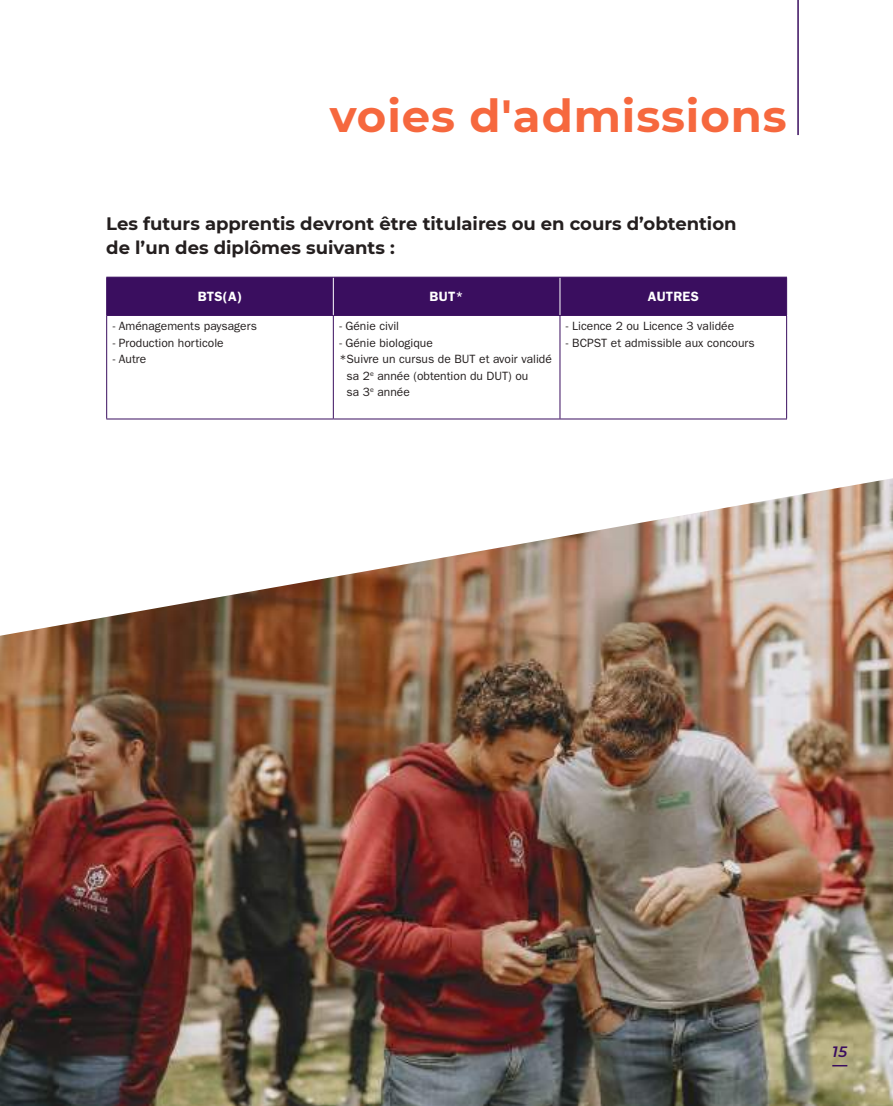
<style>
.page{position:relative;width:893px;height:1106px;background:#fff}
.page>*{position:absolute;margin:0;border:0;box-sizing:border-box;transform-origin:0 0}
.t1{font:700 45px "Montserrat";letter-spacing:.02em;color:#f6683e}
.t2{font:700 18px/24px "Montserrat";color:#241f1f}
.t3{font:italic 600 15px "Montserrat";color:#3a0e5f}
.t4{font:600 13.5px "ITC Franklin Gothic Std";letter-spacing:.02em;color:#fff}
.t5{font:12px "ITC Franklin Gothic Std";color:#241f1f}
</style>
<div class="page">
<div style="left:107px;top:278px;width:679px;height:37px;background:#3a0e5f"></div>
<svg style="left:107px;top:316px;width:453px;height:102px"></svg>
<hr style="left:333px;top:277px;width:1px;height:38px;background:#fff">
<hr style="left:560px;top:277px;width:1px;height:38px;background:#fff">
<hr style="left:106px;top:277px;width:1px;height:38px;background:#3a0e5f">
<hr style="left:106px;top:277px;width:227px;height:1px;background:#3a0e5f">
<hr style="left:333px;top:277px;width:227px;height:1px;background:#3a0e5f">
<hr style="left:560px;top:277px;width:227px;height:1px;background:#3a0e5f">
<hr style="left:786px;top:277px;width:1px;height:38px;background:#3a0e5f">
<hr style="left:106px;top:316px;width:1px;height:102px;background:#3a0e5f">
<hr style="left:106px;top:315px;width:227px;height:1px;background:#3a0e5f">
<hr style="left:106px;top:418px;width:227px;height:1px;background:#3a0e5f">
<hr style="left:333px;top:316px;width:1px;height:102px;background:#3a0e5f">
<hr style="left:333px;top:315px;width:227px;height:1px;background:#3a0e5f">
<hr style="left:333px;top:418px;width:227px;height:1px;background:#3a0e5f">
<hr style="left:560px;top:316px;width:1px;height:102px;background:#3a0e5f">
<hr style="left:560px;top:315px;width:227px;height:1px;background:#3a0e5f">
<hr style="left:786px;top:316px;width:1px;height:102px;background:#3a0e5f">
<hr style="left:560px;top:418px;width:227px;height:1px;background:#3a0e5f">
<img style="left:0;top:478px;width:893px;height:628px">
<hr style="left:797px;top:0;width:2px;height:135px;background:#3a0e5f">
<svg style="left:832px;top:1065px;width:15px;height:1px"></svg>
<h1 class="t1" style="left:330px;top:84px;width:458px">voies d'admissions</h1>
<h2 class="t2" style="left:106px;top:210px;width:632px">Les futurs apprentis devront être titulaires ou en cours d’obtention de l’un des diplômes suivants :</h2>
<p class="t4" style="left:198px;top:288px;width:46px">BTS(A)</p>
<p class="t4" style="left:430px;top:288px;width:36px">BUT*</p>
<p class="t4" style="left:648px;top:288px;width:53px">AUTRES</p>
<p class="t5" style="left:113px;top:319px;width:146px">- Aménagements paysagers</p>
<p class="t5" style="left:113px;top:335px;width:112px">- Production horticole</p>
<p class="t5" style="left:113px;top:352px;width:35px">- Autre</p>
<p class="t5" style="left:339px;top:319px;width:61px">- Génie civil</p>
<p class="t5" style="left:339px;top:335px;width:95px">- Génie biologique</p>
<p class="t5" style="left:339px;top:352px;width:214px">*Suivre un cursus de BUT et avoir validé</p>
<p class="t5" style="left:347px;top:368px;width:183px">sa 2<sup>e</sup> année (obtention du DUT) ou</p>
<p class="t5" style="left:347px;top:385px;width:65px">sa 3<sup>e</sup> année</p>
<p class="t5" style="left:566px;top:319px;width:170px">- Licence 2 ou Licence 3 validée</p>
<p class="t5" style="left:566px;top:335px;width:190px">- BCPST et admissible aux concours</p>
<p class="t3" style="left:832px;top:1040px;width:17px">15</p>
</div>
